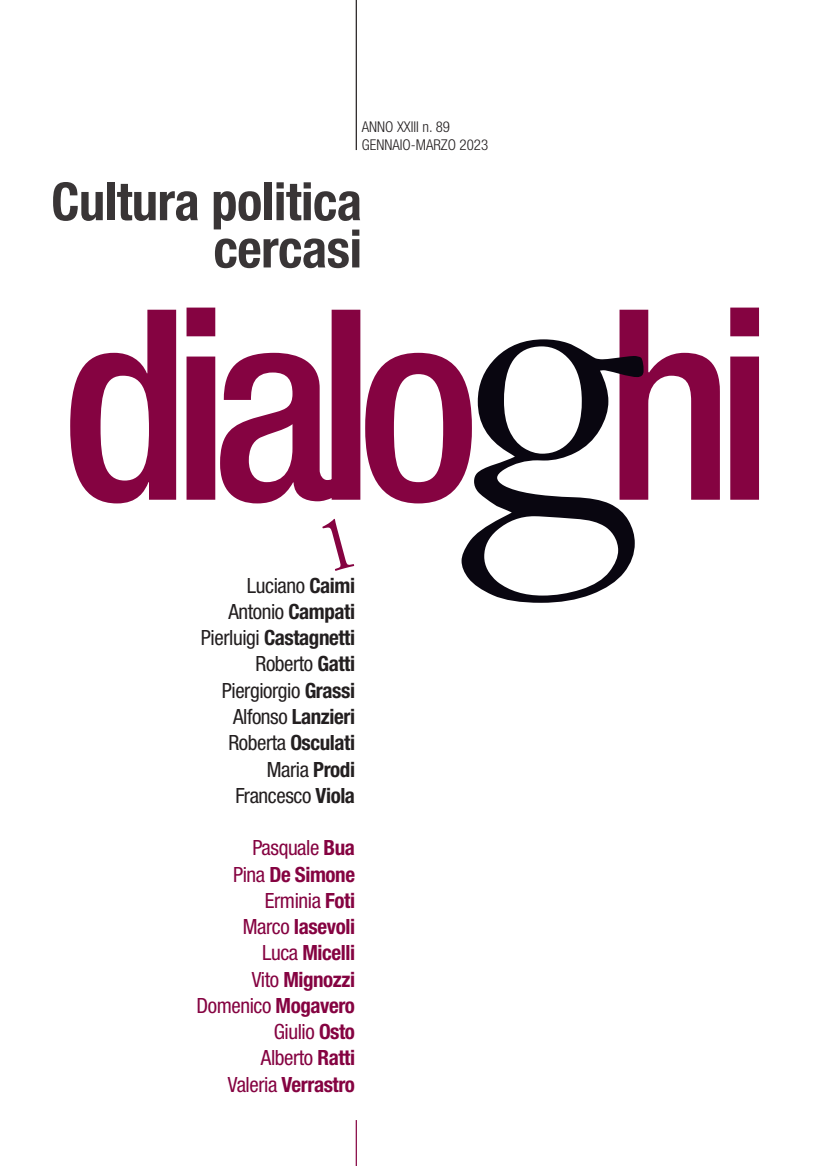
<style>
.page{position:relative;width:819px;height:1166px;background:#fff}
.page>*{position:absolute;margin:0;border:0;box-sizing:border-box;transform-origin:0 0}
.t1{font:700 condensed 52.5px/47.2px "Helvetica Neue LT Std";letter-spacing:-.01em;color:#231f20;text-align:right}
.t2{font:condensed 21px/26.2px "Helvetica Neue LT Std";letter-spacing:-.02em;color:#231f20;text-align:right}
.t3{font:700 condensed 21px/26.2px "Helvetica Neue LT Std";letter-spacing:-.02em;color:#850341;text-align:right}
.t4{font:300 condensed 14.88px/17.8px "Helvetica Neue LT Std";color:#231f20}
.s1{font-weight:700}
.s2{font-weight:400}
</style>
<div class="page">
<hr style="left:355px;top:1120px;width:2px;height:46px;background:#850341">
<hr style="left:355px;top:0;width:2px;height:150px;background:#231f20">
<svg style="left:70px;top:308px;width:689px;height:195px"></svg>
<svg style="left:461px;top:339px;width:182px;height:264px"></svg>
<p class="t4" style="left:362px;top:118px;width:128px">ANNO XXIII n. 89<br>GENNAIO-MARZO 2023</p>
<h1 class="t1" style="left:51px;top:177px;width:312px">Cultura politica cercasi</h1>
<p class="t2" style="left:201px;top:572px;width:156px">Luciano <span class="s1">Caimi<br></span>Antonio <span class="s1">Campati<br></span>Pierluigi <span class="s1">Castagnetti<br></span>Roberto <span class="s1">Gatti<br></span>Piergiorgio <span class="s1">Grassi<br></span>Alfonso <span class="s1">Lanzieri<br></span>Roberta <span class="s1">Osculati<br></span>Maria <span class="s1">Prodi<br></span>Francesco <span class="s1">Viola</span></p>
<p class="t3" style="left:196px;top:834px;width:160px"><span class="s2">Pasquale</span> Bua<br><span class="s2">Pina</span> De Simone<br><span class="s2">Erminia</span> Foti<br><span class="s2">Marco</span> Iasevoli<br><span class="s2">Luca</span> Micelli<br><span class="s2">Vito</span> Mignozzi<br><span class="s2">Domenico</span> Mogavero<br><span class="s2">Giulio</span> Osto<br><span class="s2">Alberto</span> Ratti<br><span class="s2">Valeria</span> Verrastro</p>
</div>
